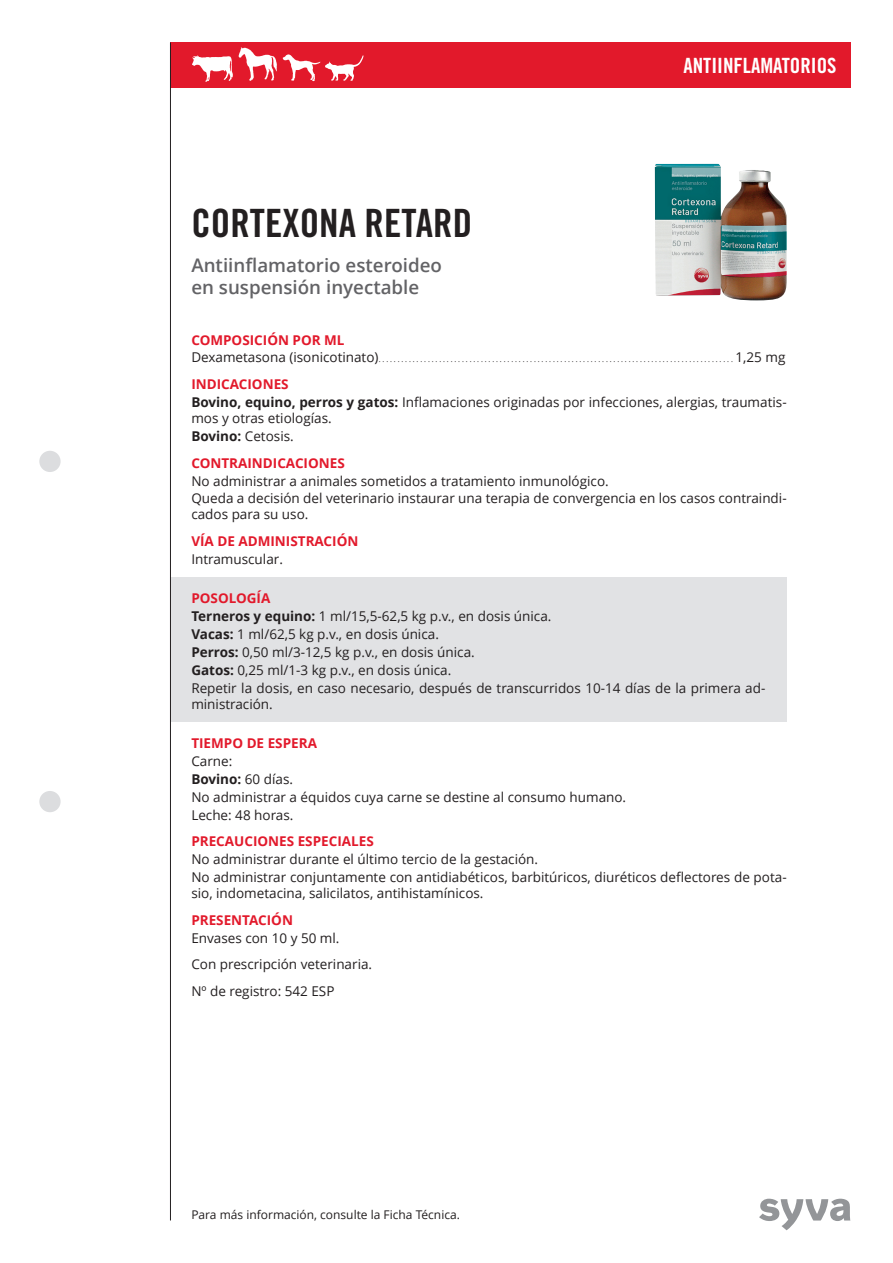
<style>
.page{position:relative;width:893px;height:1263px;background:#fff}
.page>*{position:absolute;margin:0;border:0;box-sizing:border-box;transform-origin:0 0}
.t1{font:39px "Trade Gothic LT Std Bd Cn 20";color:#231f20}
.t2{font:21px "Trade Gothic LT Std Bd Cn 20";color:#fff}
.t3{font:600 18.75px/22.5px "Open Sans";color:#636366}
.t4{font:13.5px/17.9px "Open Sans";color:#231f20}
.t5{font:700 13.5px "Open Sans";color:#e2192b}
.t6{font:12px "Open Sans";color:#231f20}
.t7{font:7.2px "Open Sans";color:#231f20}
.s1{font-size:13.5px}
.s2{font-weight:700;color:#e2192b}
.s3{font-weight:700}
</style>
<div class="page">
<div style="left:170px;top:43px;width:680px;height:45px;background:#e2192b"></div>
<div style="left:170px;top:577px;width:617px;height:145px;background:#e1e2e4"></div>
<hr style="left:170px;top:43px;width:1px;height:1177px;background:#231f20">
<svg style="left:759px;top:1199px;width:91px;height:31px"></svg>
<div style="left:39px;top:451px;width:22px;height:21px;background:#dcdddf;border-radius:50%"></div>
<div style="left:39px;top:791px;width:22px;height:21px;background:#dcdddf;border-radius:50%"></div>
<img style="left:192px;top:55px;width:41px;height:27px">
<img style="left:238px;top:47px;width:126px;height:35px">
<img style="left:655px;top:163px;width:132px;height:137px">
<h2 class="t2" style="left:683px;top:52px;width:155px">ANTIINFLAMATORIOS</h2>
<h1 class="t1" style="left:191px;top:199px;width:282px">CORTEXONA RETARD</h1>
<h3 class="t3" style="left:191px;top:254px;width:252px">Antiinflamatorio esteroideo en suspensión inyectable</h3>
<p class="t5" style="left:191px;top:332px;width:151px">COMPOSICIÓN POR ML</p>
<p class="t7" style="left:191px;top:356px;width:596px"><span class="s1">Dexametasona (isonicotinato)</span> . . . . . . . . . . . . . . . . . . . . . . . . . . . . . . . . . . . . . . . . . . . . . . . . . . . . . . . . . . . . . . . . . . . . . . . . . . . . . . . . . . . . . . . . . . . . . . <span class="s1">1,25 mg</span></p>
<p class="t4" style="left:191px;top:376px;width:597px"><span class="s2">I NDICACIONES<br></span><span class="s3">BOVINO, EQUINO, PERROS Y GATOS:</span> I nflamaciones originadas por infecciones, alergias, traumatis-</p>
<p class="t4" style="left:191px;top:409px;width:140px">mos y otras etiologías.<br><span class="s3">BOVINO:</span> Cetosis.</p>
<p class="t5" style="left:191px;top:455px;width:155px">CONTRAINDICACIONES</p>
<p class="t4" style="left:191px;top:472px;width:597px">No administrar a animales sometidos a tratamiento inmunológico.<br>Queda a decisión del veterinario instaurar una terapia de convergencia en los casos contraindi-</p>
<p class="t4" style="left:191px;top:506px;width:117px">cados para su uso.</p>
<p class="t5" style="left:191px;top:533px;width:169px">VÍA DE ADMINISTRACIÓN</p>
<p class="t4" style="left:191px;top:550px;width:91px">I ntramuscular.</p>
<p class="t4" style="left:191px;top:590px;width:576px"><span class="s2">POSOLOGÍA<br></span><span class="s3">TERNEROS Y EQUINO:</span> 1 ml/15,5-62,5 kg p.v., en dosis única.<br><span class="s3">VACAS:</span> 1 ml/62,5 kg p.v., en dosis única.<br><span class="s3">PERROS:</span> 0,50 ml/3-12,5 kg p.v., en dosis única.<br><span class="s3">GATOS:</span> 0,25 ml/1-3 kg p.v., en dosis única.<br>Repetir la dosis, en caso necesario, después de transcurridos 10-14 días de la primera ad-</p>
<p class="t4" style="left:191px;top:695px;width:81px">ministración.</p>
<p class="t5" style="left:191px;top:736px;width:127px">TIEMPO DE ESPERA</p>
<p class="t4" style="left:191px;top:752px;width:434px">Carne:<br><span class="s3">BOVINO:</span> 60 días.<br>No administrar a équidos cuya carne se destine al consumo humano.<br>Leche: 48 horas.</p>
<p class="t5" style="left:191px;top:834px;width:184px">PRECAUCIONES ESPECIALES</p>
<p class="t4" style="left:191px;top:851px;width:597px">No administrar durante el último tercio de la gestación.<br>No administrar conjuntamente con antidiabéticos, barbitúricos, diuréticos deflectores de pota-</p>
<p class="t4" style="left:191px;top:884px;width:292px">sio, indometacina, salicilatos, antihistamínicos.</p>
<p class="t5" style="left:191px;top:912px;width:103px">PRESENTACIÓN</p>
<p class="t4" style="left:191px;top:925px;width:180px;line-height:26.4px">Envases con 10 y 50 ml.<br>Con prescripción veterinaria.<br>Nº de registro: 542 ES P</p>
<p class="t6" style="left:191px;top:1208px;width:268px">Para más información, consulte la Ficha Técnica.</p>
</div>
